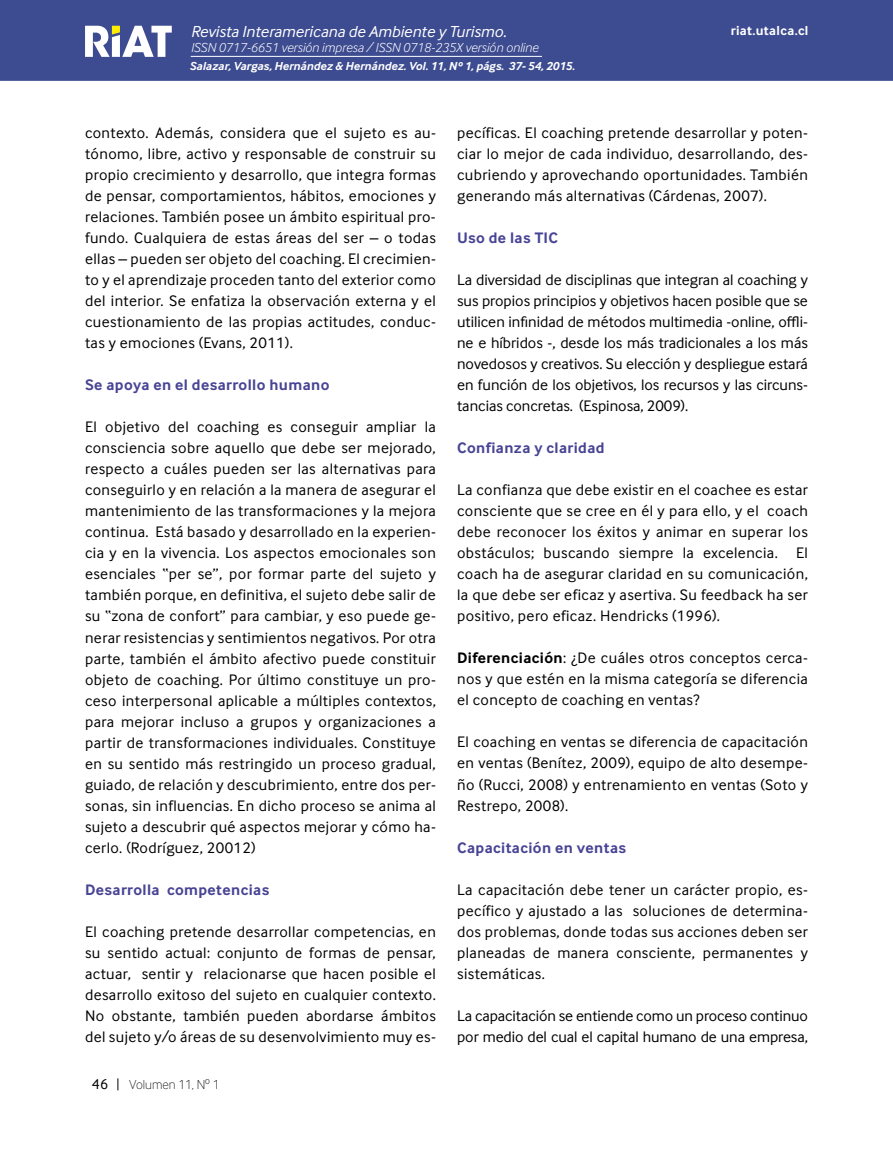
<style>
.page{position:relative;width:893px;height:1149px;background:#fff}
.page>*{position:absolute;margin:0;border:0;box-sizing:border-box;transform-origin:0 0}
.t1{font:italic 16.5px "Inter Face";color:#fff}
.t2{font:15.75px/21px "Inter Face";letter-spacing:.025em;color:#000;text-align:justify}
.t3{font:700 15.75px "Inter Face";letter-spacing:.025em;color:#484495}
.t4{font:15.75px/21px "Inter Face";letter-spacing:-.005em;color:#000}
.t5{font:15px "Inter Face";color:#000}
.t6{font:italic 300 13.5px "Inter Face";color:#fff}
.t7{font:700 13.5px "Inter Face";letter-spacing:.025em;color:#fff}
.t8{font:100 13.5px "Inter Face";color:#000}
.t9{font:italic 700 12px "Inter Face";color:#fff}
.s1{font-weight:700}
</style>
<div class="page">
<div style="left:0;top:0;width:893px;height:81px;background:#3d4b90"></div>
<svg style="left:85px;top:26px;width:87px;height:31px"></svg>
<hr style="left:191px;top:56px;width:351px;height:1px;background:#fff">
<p class="t1" style="left:191px;top:22px;width:317px">Revista Interamericana de Ambiente y Turismo.</p>
<p class="t6" style="left:191px;top:39px;width:349px">ISSN 0717-6651 versión impresa / ISSN 0718-235X versión online</p>
<p class="t9" style="left:190px;top:59px;width:387px">Salazar, Vargas, Hernández &amp; Hernández. Vol. 11, Nº 1, págs. 37- 54, 2015.</p>
<p class="t7" style="left:731px;top:22px;width:79px">riat.utalca.cl</p>
<p class="t2" style="left:85px;top:122px;width:352px">contexto. Además, considera que el sujeto es au&shy;tónomo, libre, activo y responsable de construir su propio crecimiento y desarrollo, que integra formas de pensar, comportamientos, hábitos, emociones y relaciones. También posee un ámbito espiritual pro&shy;fundo. Cualquiera de estas áreas del ser – o todas ellas – pueden ser objeto del coaching. El crecimien&shy;to y el aprendizaje proceden tanto del exterior como del interior. Se enfatiza la observación externa y el cuestionamiento de las propias actitudes, conduc&shy;tas y emociones (Evans, 2011).</p>
<p class="t3" style="left:85px;top:376px;width:246px">Se apoya en el desarrollo humano</p>
<p class="t2" style="left:85px;top:416px;width:352px">El objetivo del coaching es conseguir ampliar la consciencia sobre aquello que debe ser mejorado, respecto a cuáles pueden ser las alternativas para conseguirlo y en relación a la manera de asegurar el mantenimiento de las transformaciones y la mejora continua. Está basado y desarrollado en la experien&shy;cia y en la vivencia. Los aspectos emocionales son esenciales “per se”, por formar parte del sujeto y también porque, en definitiva, el sujeto debe salir de su “zona de confort” para cambiar, y eso puede ge&shy;nerar resistencias y sentimientos negativos. Por otra parte, también el ámbito afectivo puede constituir objeto de coaching. Por último constituye un pro&shy;ceso interpersonal aplicable a múltiples contextos, para mejorar incluso a grupos y organizaciones a partir de transformaciones individuales. Constituye en su sentido más restringido un proceso gradual, guiado, de relación y descubrimiento, entre dos per&shy;sonas, sin influencias. En dicho proceso se anima al sujeto a descubrir qué aspectos mejorar y cómo ha&shy;cerlo. (Rodríguez, 20012)</p>
<p class="t3" style="left:85px;top:880px;width:186px">Desarrolla competencias</p>
<p class="t2" style="left:85px;top:920px;width:352px">El coaching pretende desarrollar competencias, en su sentido actual: conjunto de formas de pensar, actuar, sentir y relacionarse que hacen posible el desarrollo exitoso del sujeto en cualquier contexto.<br>No obstante, también pueden abordarse ámbitos del sujeto y/o áreas de su desenvolvimiento muy es-</p>
<p class="t5" style="left:92px;top:1075px;width:18px">46</p>
<p class="t8" style="left:129px;top:1076px;width:92px">Volumen 11, Nº 1</p>
<p class="t2" style="left:457px;top:122px;width:352px">pecíficas. El coaching pretende desarrollar y poten&shy;ciar lo mejor de cada individuo, desarrollando, des&shy;cubriendo y aprovechando oportunidades. También generando más alternativas (Cárdenas, 2007).</p>
<p class="t3" style="left:457px;top:229px;width:103px">Uso de las TIC</p>
<p class="t2" style="left:457px;top:269px;width:352px">La diversidad de disciplinas que integran al coaching y sus propios principios y objetivos hacen posible que se utilicen infinidad de métodos multimedia -online, offli&shy;ne e híbridos -, desde los más tradicionales a los más novedosos y creativos. Su elección y despliegue estará en función de los objetivos, los recursos y las circuns&shy;tancias concretas. (Espinosa, 2009).</p>
<p class="t3" style="left:457px;top:439px;width:149px">Confianza y claridad</p>
<p class="t2" style="left:457px;top:479px;width:352px">La confianza que debe existir en el coachee es estar consciente que se cree en él y para ello, y el coach debe reconocer los éxitos y animar en superar los obstáculos; buscando siempre la excelencia. El coach ha de asegurar claridad en su comunicación, la que debe ser eficaz y asertiva. Su feedback ha ser positivo, pero eficaz. Hendricks (1996).</p>
<p class="t2" style="left:457px;top:647px;width:352px"><span class="s1">Diferenciación</span>: ¿De cuáles otros conceptos cerca&shy;nos y que estén en la misma categoría se diferencia el concepto de coaching en ventas?</p>
<p class="t2" style="left:457px;top:731px;width:352px">El coaching en ventas se diferencia de capacitación en ventas (Benítez, 2009), equipo de alto desempe&shy;ño (Rucci, 2008) y entrenamiento en ventas (Soto y Restrepo, 2008).</p>
<p class="t3" style="left:457px;top:837px;width:170px">Capacitación en ventas</p>
<p class="t2" style="left:457px;top:878px;width:352px">La capacitación debe tener un carácter propio, es&shy;pecífico y ajustado a las soluciones de determina&shy;dos problemas, donde todas sus acciones deben ser planeadas de manera consciente, permanentes y sistemáticas.</p>
<p class="t4" style="left:457px;top:1004px;width:352px">La capacitación se entiende como un proceso continuo por medio del cual el capital humano de una empresa,</p>
</div>
